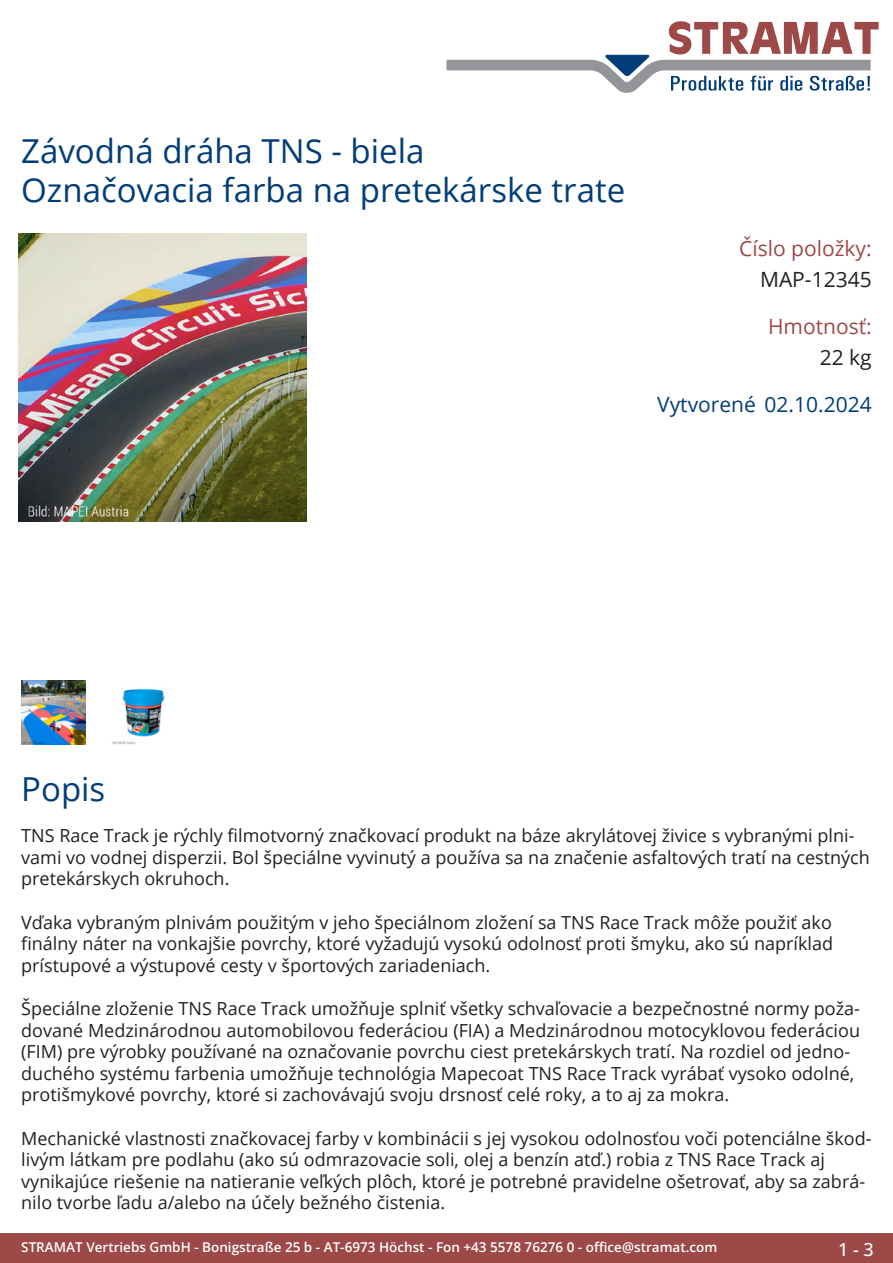
<style>
.page{position:relative;width:893px;height:1263px;background:#fff}
.page>*{position:absolute;margin:0;border:0;box-sizing:border-box;transform-origin:0 0}
.Produkttitel{font:33px/39.6px "Open Sans";color:#003d78}
.TechDaten_Überschrif{font:21px "Open Sans";color:#9c4948}
.Erstellungsdatum{font:21px "Open Sans";color:#003d78}
.TechDaten_Inhalt{font:21px "Open Sans";color:#231f20}
.Beschreibung_Text{font:18px/21.6px "Open Sans";color:#231f20}
.t1{font:500 18px "Open Sans";color:#fff}
.t2{font:600 13.5px "Open Sans";color:#fff}
</style>
<div class="page">
<div style="left:0;top:1233px;width:893px;height:30px;background:#9c4948"></div>
<svg style="left:446px;top:21px;width:433px;height:72px"></svg>
<img style="left:18px;top:234px;width:288px;height:288px">
<img style="left:21px;top:680px;width:64px;height:64px">
<img style="left:112px;top:688px;width:53px;height:56px">
<p class="Produkttitel" style="left:21px;top:130px;width:605px">Závodná dráha TNS - biela<br>Označovacia farba na pretekárske trate</p>
<p class="TechDaten_Überschrif" style="left:739px;top:234px;width:134px">Číslo položky:</p>
<p class="TechDaten_Inhalt" style="left:760px;top:265px;width:113px">MAP-12345</p>
<p class="TechDaten_Überschrif" style="left:768px;top:312px;width:105px">Hmotnosť:</p>
<p class="TechDaten_Inhalt" style="left:820px;top:343px;width:54px">22 kg</p>
<p class="Erstellungsdatum" style="left:657px;top:390px;width:216px">Vytvorené 02.10.2024</p>
<p class="Produkttitel" style="left:21px;top:768px;width:86px">Popis</p>
<p class="Beschreibung_Text" style="left:21px;top:824px;width:850px">TNS Race Track je rýchly filmotvorný značkovací produkt na báze akrylátovej živice s vybranými plni&shy;vami vo vodnej disperzii. Bol špeciálne vyvinutý a používa sa na značenie asfaltových tratí na cestných pretekárskych okruhoch.</p>
<p class="Beschreibung_Text" style="left:21px;top:911px;width:813px;text-align:justify">Vďaka vybraným plnivám použitým v jeho špeciálnom zložení sa TNS Race Track môže použiť ako finálny náter na vonkajšie povrchy, ktoré vyžadujú vysokú odolnosť proti šmyku, ako sú napríklad prístupové a výstupové cesty v športových zariadeniach.</p>
<p class="Beschreibung_Text" style="left:21px;top:997px;width:840px">Špeciálne zloženie TNS Race Track umožňuje splniť všetky schvaľovacie a bezpečnostné normy poža&shy;dované Medzinárodnou automobilovou federáciou (FIA) a Medzinárodnou motocyklovou federáciou (FIM) pre výrobky používané na označovanie povrchu ciest pretekárskych tratí. Na rozdiel od jedno&shy;duchého systému farbenia umožňuje technológia Mapecoat TNS Race Track vyrábať vysoko odolné, protišmykové povrchy, ktoré si zachovávajú svoju drsnosť celé roky, a to aj za mokra.</p>
<p class="Beschreibung_Text" style="left:21px;top:1127px;width:852px">Mechanické vlastnosti značkovacej farby v kombinácii s jej vysokou odolnosťou voči potenciálne škod&shy;livým látkam pre podlahu (ako sú odmrazovacie soli, olej a benzín atď.) robia z TNS Race Track aj vynikajúce riešenie na natieranie veľkých plôch, ktoré je potrebné pravidelne ošetrovať, aby sa zabrá&shy;nilo tvorbe ľadu a/alebo na účely bežného čistenia.</p>
<p class="t2" style="left:21px;top:1238px;width:698px">STRAMAT Vertriebs GmbH - Bonigstraße 25 b - AT-6973 Höchst - Fon +43 5578 76276 0 - office@stramat.com</p>
<p class="t1" style="left:838px;top:1237px;width:37px">1 - 3</p>
</div>
